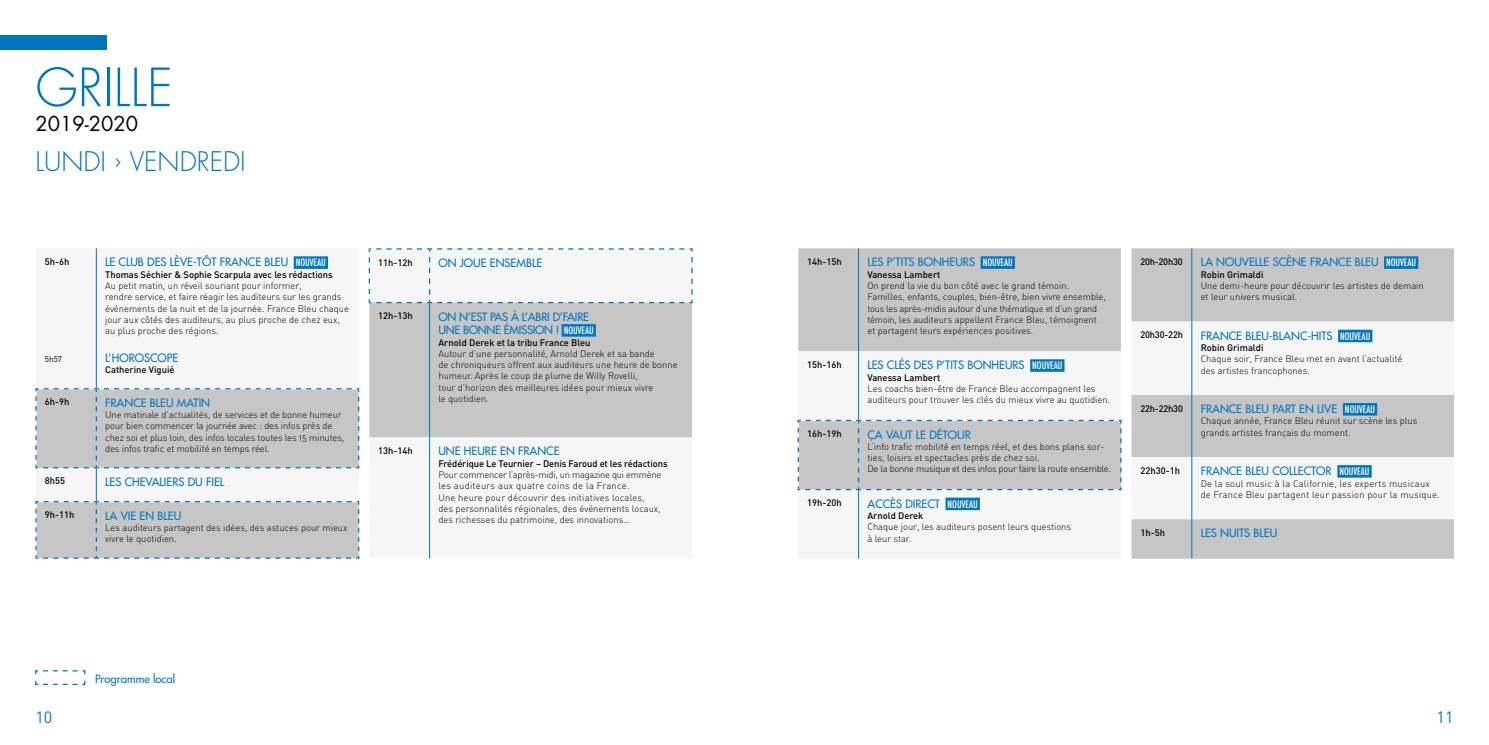
<style>
.page{position:relative;width:1489px;height:745px;background:#fff}
.page>*{position:absolute;margin:0;border:0;box-sizing:border-box;transform-origin:0 0}
.t1{font:300 51.25px "Futura Std";color:#0075bf}
.t2{font:300 26.25px "Futura Std";color:#0075bf}
.t3{font:20px "Futura Std";color:#000}
.t4{font:16.25px "DIN";color:#0075bf}
.t5{font:500 11.25px "Futura Std";color:#0075bf}
.t6{font:500 11.25px/13.5px "Futura Std";letter-spacing:-.02em;color:#0075bf}
.t7{font:9.38px/11.2px "DIN Light Alternate";color:#000}
.t8{font:500 9.38px "DIN";color:#000}
.t9{font:9.38px/11.2px "DIN Light Alternate";letter-spacing:.02em;color:#000}
.t10{font:500 9.38px "DIN";letter-spacing:-.025em;color:#000}
.t11{font:8.12px "DIN";color:#000}
.s1{font-family:"Futura";font-stretch:condensed;font-size:10px;color:#fff}
</style>
<div class="page">
<div style="left:0;top:35px;width:106px;height:15px;background:#0075bf"></div>
<div style="left:369px;top:437px;width:323px;height:121px;background:#f6f6f6"></div>
<hr style="left:429px;top:437px;width:1px;height:121px;background:#0075bf">
<svg style="left:369px;top:248px;width:324px;height:189px"></svg>
<div style="left:561px;top:324px;width:35px;height:12px;background:#0075bf"></div>
<div style="left:798px;top:248px;width:322px;height:103px;background:#c6c6c6"></div>
<div style="left:798px;top:351px;width:322px;height:207px;background:#f6f6f6"></div>
<hr style="left:858px;top:248px;width:1px;height:103px;background:#0075bf">
<hr style="left:858px;top:351px;width:1px;height:68px;background:#0075bf">
<hr style="left:858px;top:490px;width:1px;height:68px;background:#0075bf">
<div style="left:797px;top:419px;width:325px;height:71px;background:#c6c6c6"></div>
<div style="left:980px;top:256px;width:34px;height:13px;background:#0075bf"></div>
<div style="left:1030px;top:359px;width:34px;height:12px;background:#0075bf"></div>
<div style="left:945px;top:497px;width:34px;height:13px;background:#0075bf"></div>
<div style="left:1131px;top:248px;width:322px;height:310px;background:#c6c6c6"></div>
<svg style="left:1131px;top:321px;width:322px;height:198px;fill:#f6f6f6"></svg>
<hr style="left:1191px;top:248px;width:1px;height:73px;background:#0075bf">
<hr style="left:1191px;top:321px;width:1px;height:74px;background:#0075bf">
<hr style="left:1191px;top:519px;width:1px;height:39px;background:#0075bf">
<hr style="left:1191px;top:395px;width:1px;height:62px;background:#0075bf">
<hr style="left:1191px;top:457px;width:1px;height:62px;background:#0075bf">
<div style="left:1383px;top:256px;width:35px;height:13px;background:#0075bf"></div>
<div style="left:1337px;top:329px;width:35px;height:13px;background:#0075bf"></div>
<div style="left:1342px;top:403px;width:34px;height:12px;background:#0075bf"></div>
<div style="left:1337px;top:465px;width:34px;height:12px;background:#0075bf"></div>
<div style="left:36px;top:468px;width:322px;height:32px;background:#f6f6f6"></div>
<hr style="left:96px;top:248px;width:1px;height:140px;background:#0075bf">
<hr style="left:96px;top:468px;width:1px;height:32px;background:#0075bf">
<div style="left:35px;top:387px;width:325px;height:81px;background:#c6c6c6"></div>
<svg style="left:35px;top:500px;width:325px;height:59px;background:#c3c6c8"></svg>
<div style="left:294px;top:256px;width:34px;height:13px;background:#0075bf"></div>
<svg style="left:35px;top:670px;width:51px;height:15px"></svg>
<h1 class="t1" style="left:35px;top:56px;width:139px">GRILLE</h1>
<h3 class="t3" style="left:35px;top:111px;width:104px">2019-2020</h3>
<h2 class="t2" style="left:35px;top:145px;width:212px">LUNDI › VENDREDI</h2>
<p class="t8" style="left:45px;top:255px;width:26px">5h-6h</p>
<p class="t11" style="left:45px;top:353px;width:19px">5h57</p>
<p class="t5" style="left:105px;top:255px;width:222px">LE CLUB DES LÈVE-TÔT FRANCE BLEU <span class="s1">NOUVEAU</span></p>
<p class="t8" style="left:105px;top:268px;width:229px">Thomas Séchier &amp; Sophie Scarpula avec les rédactions</p>
<p class="t7" style="left:105px;top:280px;width:245px">Au petit matin, un réveil souriant pour informer,<br>rendre service, et faire réagir les auditeurs sur les grands événements de la nuit et de la journée. France Bleu chaque jour aux côtés des auditeurs, au plus proche de chez eux, au plus proche des régions.</p>
<p class="t5" style="left:105px;top:350px;width:75px">L’HOROSCOPE</p>
<p class="t8" style="left:105px;top:363px;width:71px">Catherine Viguié</p>
<p class="t8" style="left:45px;top:396px;width:26px">6h-9h</p>
<p class="t5" style="left:105px;top:395px;width:106px">FRANCE BLEU MATIN</p>
<p class="t7" style="left:105px;top:409px;width:241px">Une matinale d’actualités, de services et de bonne humeur pour bien commencer la journée avec : des infos près de chez soi et plus loin, des infos locales toutes les 15 minutes, des infos trafic et mobilité en temps réel.</p>
<p class="t8" style="left:45px;top:474px;width:22px">8h55</p>
<p class="t5" style="left:105px;top:474px;width:120px">LES CHEVALIERS DU FIEL</p>
<p class="t8" style="left:45px;top:508px;width:31px">9h-11h</p>
<p class="t5" style="left:105px;top:508px;width:78px">LA VIE EN BLEU</p>
<p class="t7" style="left:105px;top:521px;width:244px">Les auditeurs partagent des idées, des astuces pour mieux vivre le quotidien.</p>
<p class="t8" style="left:378px;top:256px;width:36px">11h-12h</p>
<p class="t5" style="left:438px;top:256px;width:105px">ON JOUE ENSEMBLE</p>
<p class="t8" style="left:378px;top:309px;width:36px">12h-13h</p>
<p class="t6" style="left:438px;top:310px;width:157px">ON N’EST PAS À L’ABRI D’FAIRE<br>UNE BONNE ÉMISSION ! <span class="s1">NOUVEAU</span></p>
<p class="t8" style="left:438px;top:336px;width:153px">Arnold Derek et la tribu France Bleu</p>
<p class="t7" style="left:438px;top:347px;width:241px">Autour d’une personnalité, Arnold Derek et sa bande<br>de chroniqueurs offrent aux auditeurs une heure de bonne humeur. Après le coup de plume de Willy Rovelli,<br>tour d’horizon des meilleures idées pour mieux vivre<br>le quotidien.</p>
<p class="t8" style="left:378px;top:444px;width:36px">13h-14h</p>
<p class="t5" style="left:438px;top:444px;width:123px">UNE HEURE EN FRANCE</p>
<p class="t8" style="left:438px;top:457px;width:231px">Frédérique Le Teurnier – Denis Faroud et les rédactions</p>
<p class="t7" style="left:438px;top:468px;width:224px">Pour commencer l’après-midi, un magazine qui emmène les auditeurs aux quatre coins de la France.<br>Une heure pour découvrir des initiatives locales, des personnalités régionales, des événements locaux, des richesses du patrimoine, des innovations…</p>
<p class="t5" style="left:95px;top:671px;width:82px">Programme local</p>
<p class="t8" style="left:807px;top:255px;width:36px">14h-15h</p>
<p class="t5" style="left:867px;top:255px;width:147px">LES P’TITS BONHEURS <span class="s1">NOUVEAU</span></p>
<p class="t8" style="left:867px;top:268px;width:74px">Vanessa Lambert</p>
<p class="t7" style="left:867px;top:280px;width:240px">On prend la vie du bon côté avec le grand témoin.<br>Familles, enfants, couples, bien-être, bien vivre ensemble, tous les après-midis autour d’une thématique et d’un grand témoin, les auditeurs appellent France Bleu, témoignent et partagent leurs expériences positives.</p>
<p class="t8" style="left:807px;top:358px;width:36px">15h-16h</p>
<p class="t5" style="left:867px;top:358px;width:196px">LES CLÉS DES P’TITS BONHEURS <span class="s1">NOUVEAU</span></p>
<p class="t8" style="left:867px;top:371px;width:74px">Vanessa Lambert</p>
<p class="t7" style="left:867px;top:382px;width:244px">Les coachs bien-être de France Bleu accompagnent les auditeurs pour trouver les clés du mieux vivre au quotidien.</p>
<p class="t8" style="left:807px;top:427px;width:36px">16h-19h</p>
<p class="t5" style="left:867px;top:427px;width:105px">ÇA VAUT LE DÉTOUR</p>
<p class="t7" style="left:867px;top:440px;width:245px">L’info trafic mobilité en temps réel, et des bons plans sor&shy;ties, loisirs et spectacles près de chez soi.<br>De la bonne musique et des infos pour faire la route ensemble.</p>
<p class="t8" style="left:807px;top:496px;width:36px">19h-20h</p>
<p class="t5" style="left:867px;top:496px;width:112px">ACCÈS DIRECT <span class="s1">NOUVEAU</span></p>
<p class="t8" style="left:867px;top:509px;width:57px">Arnold Derek</p>
<p class="t7" style="left:867px;top:521px;width:205px">Chaque jour, les auditeurs posent leurs questions à leur star.</p>
<p class="t10" style="left:1140px;top:255px;width:44px">20h-20h30</p>
<p class="t5" style="left:1200px;top:255px;width:217px">LA NOUVELLE SCÈNE FRANCE BLEU <span class="s1">NOUVEAU</span></p>
<p class="t8" style="left:1200px;top:268px;width:64px">Robin Grimaldi</p>
<p class="t7" style="left:1200px;top:280px;width:225px">Une demi-heure pour découvrir les artistes de demain et leur univers musical.</p>
<p class="t8" style="left:1140px;top:329px;width:44px">20h30-22h</p>
<p class="t5" style="left:1200px;top:328px;width:171px">FRANCE BLEU-BLANC-HITS <span class="s1">NOUVEAU</span></p>
<p class="t8" style="left:1200px;top:341px;width:64px">Robin Grimaldi</p>
<p class="t7" style="left:1200px;top:353px;width:203px">Chaque soir, France Bleu met en avant l’actualité des artistes francophones.</p>
<p class="t8" style="left:1140px;top:402px;width:44px">22h-22h30</p>
<p class="t5" style="left:1200px;top:401px;width:176px">FRANCE BLEU PART EN LIVE <span class="s1">NOUVEAU</span></p>
<p class="t7" style="left:1200px;top:415px;width:218px">Chaque année, France Bleu réunit sur scène les plus grands artistes français du moment.</p>
<p class="t8" style="left:1140px;top:464px;width:41px">22h30-1h</p>
<p class="t5" style="left:1200px;top:463px;width:170px">FRANCE BLEU COLLECTOR <span class="s1">NOUVEAU</span></p>
<p class="t9" style="left:1200px;top:477px;width:240px">De la soul music à la Californie, les experts musicaux de France Bleu partagent leur passion pour la musique.</p>
<p class="t8" style="left:1140px;top:526px;width:26px">1h-5h</p>
<p class="t5" style="left:1200px;top:526px;width:78px">LES NUITS BLEU</p>
<h3 class="t4" style="left:35px;top:706px;width:18px">10</h3>
<h3 class="t4" style="left:1436px;top:706px;width:18px">11</h3>
</div>
